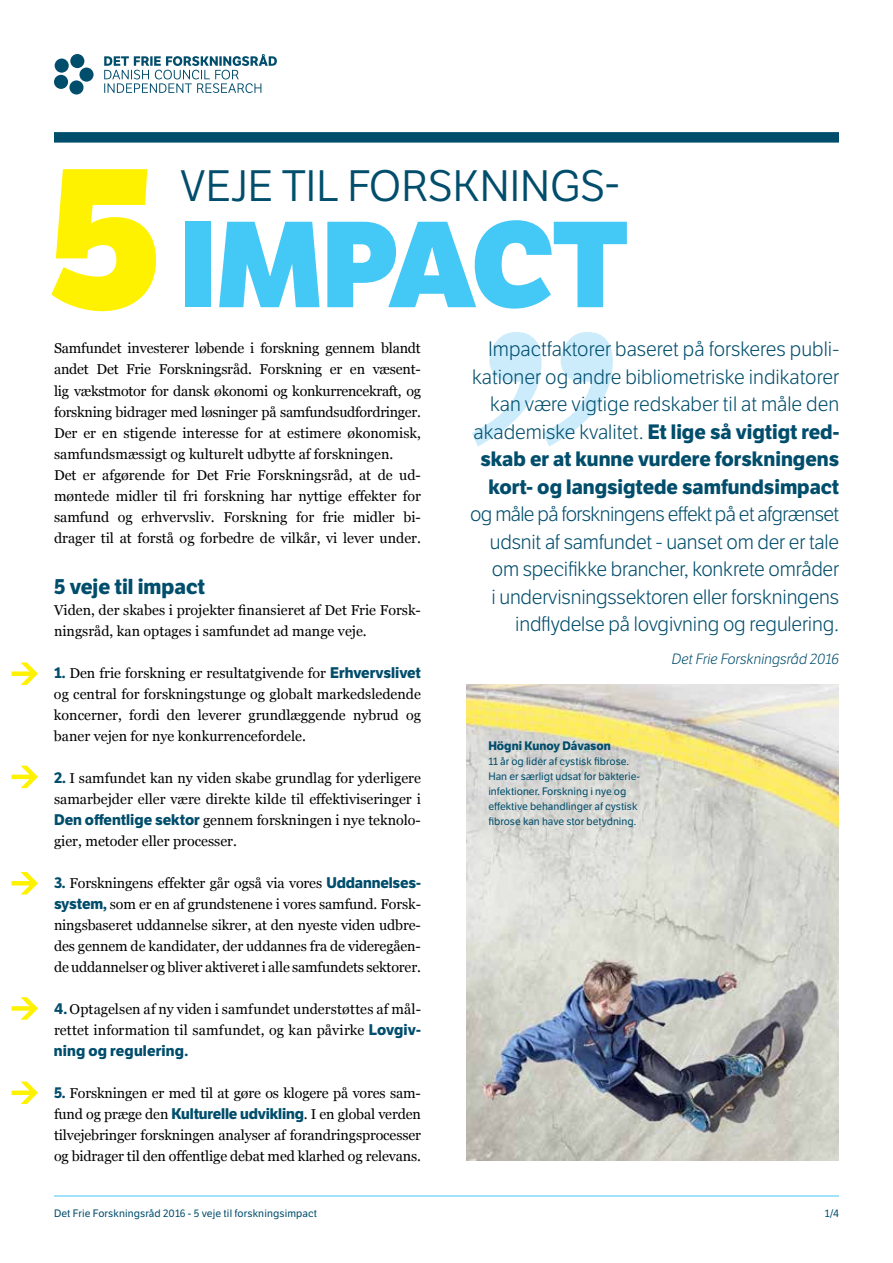
<style>
.page{position:relative;width:893px;height:1263px;background:#fff}
.page>*{position:absolute;margin:0;border:0;box-sizing:border-box;transform-origin:0 0}
.t1{font:800 202.35px "LFT Etica";color:#fff200}
.t2{font:800 118.65px "LFT Etica";letter-spacing:-.01em;color:#44c8f5}
.t3{font:42.75px "LFT Etica";color:#004d6c}
.t4{font:700 21px "LFT Etica";color:#004d6c}
.t5{font:300 20.25px/27.5px "LFT Etica";letter-spacing:-.01em;color:#004d6c;text-align:right}
.t6{font:700 15px "LFT Etica";letter-spacing:.01em;color:#004d6c}
.t7{font:italic 300 14.4px "LFT Etica";color:#004d6c}
.t8{font:14.25px/21px "Georgia";color:#000;text-align:justify}
.t9{font:700 12px "LFT Etica";color:#004d6c}
.t10{font:10.5px/15px "LFT Etica";color:#004d6c}
.s1{font-family:"LFT Etica";font-weight:700;font-size:15px;color:#004d6c}
.s2{font-weight:700}
</style>
<div class="page">
<div style="left:55px;top:59px;width:14px;height:14px;background:#004d6c;border-radius:50%"></div>
<div style="left:54px;top:75px;width:14px;height:14px;background:#004d6c;border-radius:50%"></div>
<div style="left:70px;top:54px;width:14px;height:14px;background:#004d6c;border-radius:50%"></div>
<div style="left:79px;top:68px;width:15px;height:14px;background:#004d6c;border-radius:50%"></div>
<div style="left:69px;top:80px;width:15px;height:15px;background:#004d6c;border-radius:50%"></div>
<svg style="left:104px;top:54px;width:173px;height:39px"></svg>
<div style="left:54px;top:132px;width:785px;height:11px;background:#004e6c"></div>
<svg style="left:472px;top:332px;width:141px;height:114px"></svg>
<svg style="left:11px;top:662px;width:27px;height:23px"></svg>
<svg style="left:11px;top:766px;width:27px;height:22px"></svg>
<svg style="left:11px;top:872px;width:27px;height:22px"></svg>
<svg style="left:11px;top:997px;width:27px;height:23px"></svg>
<svg style="left:11px;top:1081px;width:27px;height:23px"></svg>
<hr style="left:54px;top:1195px;width:785px;height:1px;background:#44c8f5">
<img style="left:467px;top:685px;width:371px;height:476px">
<h1 class="t1" style="left:49px;top:110px;width:114px">5</h1>
<h3 class="t3" style="left:180px;top:161px;width:441px">VEJE TIL FORSKNINGS-</h3>
<h2 class="t2" style="left:180px;top:190px;width:450px">IMPACT</h2>
<p class="t8" style="left:54px;top:337px;width:368px;text-align:left">Samfundet investerer løbende i forskning gennem blandt andet Det Frie Forskningsråd. Forskning er en væsent&shy;lig vækstmotor for dansk økonomi og konkurrencekraft, og forskning bidrager med løsninger på samfundsudfordringer.<br>Der er en stigende interesse for at estimere økonomisk, samfundsmæssigt og kulturelt udbytte af forskningen.<br>Det er afgørende for Det Frie Forskningsråd, at de ud&shy;møntede midler til fri forskning har nyttige effekter for samfund og erhvervsliv. Forskning for frie midler bi&shy;drager til at forstå og forbedre de vilkår, vi lever under.</p>
<h3 class="t4" style="left:54px;top:573px;width:153px">5 veje til impact</h3>
<p class="t8" style="left:54px;top:598px;width:368px">Viden, der skabes i projekter finansieret af Det Frie Forsk&shy;ningsråd, kan optages i samfundet ad mange veje.</p>
<p class="t8" style="left:54px;top:661px;width:368px"><span class="s1">1.</span> Den frie forskning er resultatgivende for <span class="s1">Erhvervslivet </span>og central for forskningstunge og globalt markedsledende koncerner, fordi den leverer grundlæggende nybrud og baner vejen for nye konkurrencefordele.</p>
<p class="t8" style="left:54px;top:766px;width:368px"><span class="s1">2.</span> I samfundet kan ny viden skabe grundlag for yderligere samarbejder eller være direkte kilde til effektiviseringer i <span class="s1">Den offentlige sektor</span> gennem forskningen i nye teknolo&shy;gier, metoder eller processer.</p>
<p class="t8" style="left:54px;top:871px;width:368px"><span class="s1">3.</span> Forskningens effekter går også via vores <span class="s1">Uddannelses&shy;system,</span> som er en af grundstenene i vores samfund. Forsk&shy;ningsbaseret uddannelse sikrer, at den nyeste viden udbre&shy;des gennem de kandidater, der uddannes fra de videregåen&shy;de uddannelser og bliver aktiveret i alle samfundets sektorer.</p>
<p class="t8" style="left:54px;top:997px;width:368px"><span class="s1">4.</span> Optagelsen af ny viden i samfundet understøttes af mål&shy;rettet information til samfundet, og kan påvirke <span class="s1">Lovgiv-</span></p>
<p class="t6" style="left:54px;top:1041px;width:136px">ning og regulering.</p>
<p class="t8" style="left:54px;top:1081px;width:368px"><span class="s1">5.</span> Forskningen er med til at gøre os klogere på vores sam&shy;fund og præge den <span class="s1">Kulturelle udvikling</span>. I en global verden tilvejebringer forskningen analyser af forandringsprocesser og bidrager til den offentlige debat med klarhed og relevans.</p>
<p class="t5" style="left:472px;top:336px;width:368px">Impactfaktorer baseret på forskeres publi&shy;kationer og andre bibliometriske indikatorer kan være vigtige redskaber til at måle den akademiske kvalitet. <span class="s2">Et lige så vigtigt red&shy;skab er at kunne vurdere forskningens kort- og langsigtede samfundsimpact</span></p>
<h3 class="t5" style="left:470px;top:501px;width:371px">og måle på forskningens effekt på et afgrænset udsnit af samfundet - uanset om der er tale om specifikke brancher, konkrete områder<br>i undervisningssektoren eller forskningens indflydelse på lovgivning og regulering.</h3>
<p class="t7" style="left:672px;top:651px;width:169px">Det Frie Forskningsråd 2016</p>
<p class="t9" style="left:488px;top:739px;width:124px">Högni Kunoy Dávason</p>
<p class="t10" style="left:488px;top:754px;width:153px">11 år og lider af cystisk fibrose.<br>Han er særligt udsat for bakterie&shy;infektioner. Forskning i nye og effektive behandlinger af cystisk fibrose kan have stor betydning.</p>
<p class="t10" style="left:54px;top:1206px;width:265px">Det Frie Forskningsråd 2016 - 5 veje til forskningsimpact</p>
<p class="t10" style="left:825px;top:1206px;width:16px">1/4</p>
</div>
